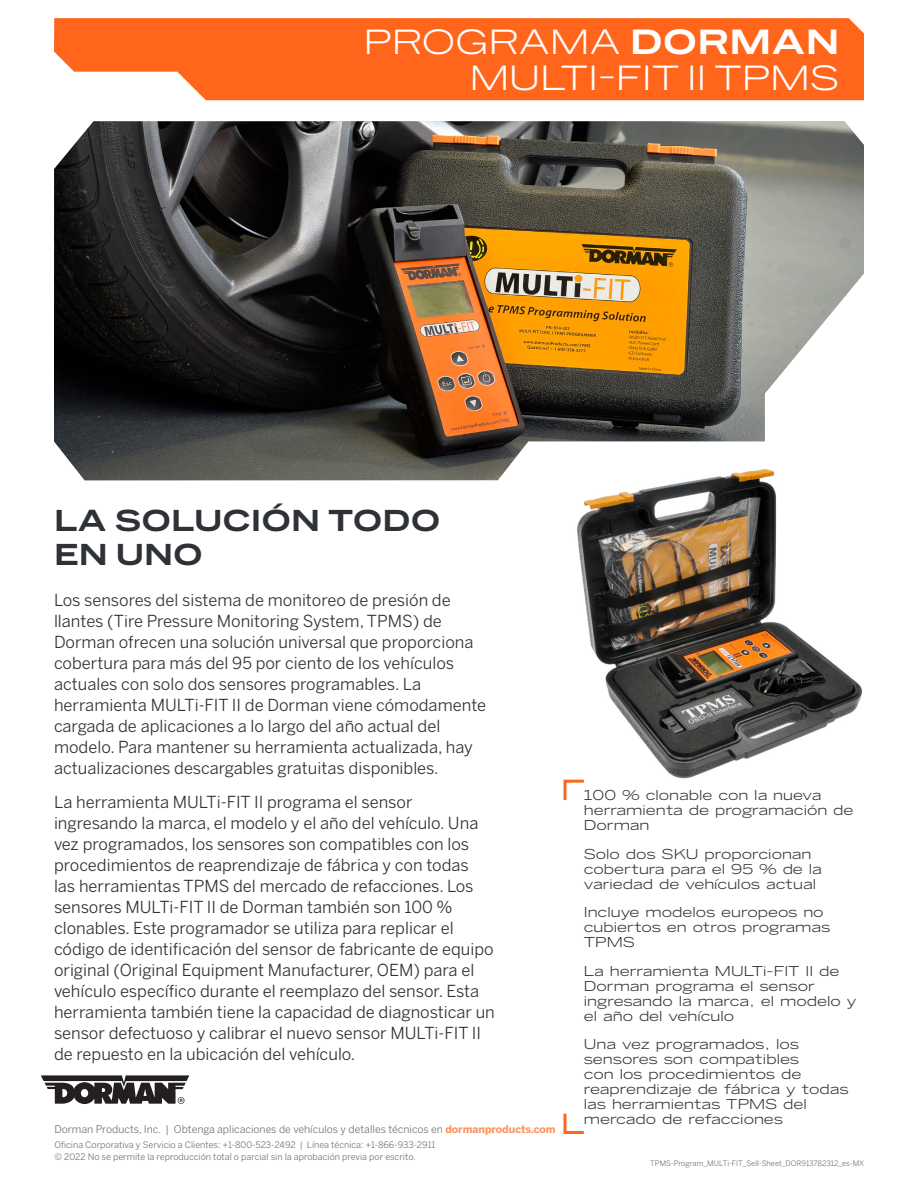
<style>
.page{position:relative;width:918px;height:1188px;background:#fff}
.page>*{position:absolute;margin:0;border:0;box-sizing:border-box;transform-origin:0 0}
.Headline{font:33px/36px "Benton Sans Wide";letter-spacing:.005em;color:#fff;text-align:right}
.Subheadline{font:700 28.5px/34.2px "Benton Sans Wide";color:#2e3237}
.Main_Copy{font:16.5px/21px "Benton Sans";color:#2e3237}
.Value_Bullets{font:13.5px/15px "Benton Sans Wide";color:#2e3237}
.t1{font:10.5px "Benton Sans";color:#727376}
.t2{font:9px/12px "Benton Sans";color:#727376}
.t3{font:7.5px "Benton Sans";color:#727376}
.s1{font-weight:700}
.s2{font-weight:700;color:#ff9058}
</style>
<div class="page">
<svg style="left:54px;top:18px;width:810px;height:82px;background:#ff702a"></svg>
<svg style="left:41px;top:1075px;width:148px;height:29px"></svg>
<svg style="left:563px;top:1113px;width:21px;height:21px"></svg>
<img style="left:54px;top:121px;width:810px;height:359px">
<img style="left:576px;top:468px;width:288px;height:311px">
<svg style="left:563px;top:778px;width:24px;height:22px"></svg>
<p class="Headline" style="left:364px;top:24px;width:477px">PROGRAMA <span class="s1">DORMAN<br></span>MULTI-FIT II TPMS</p>
<p class="Subheadline" style="left:54px;top:504px;width:388px">LA SOLUCIÓN TODO<br>EN UNO</p>
<p class="Main_Copy" style="left:54px;top:590px;width:434px">Los sensores del sistema de monitoreo de presión de llantes (Tire Pressure Monitoring System, TPMS) de Dorman ofrecen una solución universal que proporciona cobertura para más del 95 por ciento de los vehículos actuales con solo dos sensores programables. La herramienta MULTi-FIT II de Dorman viene cómodamente cargada de aplicaciones a lo largo del año actual del modelo. Para mantener su herramienta actualizada, hay actualizaciones descargables gratuitas disponibles.</p>
<p class="Main_Copy" style="left:54px;top:792px;width:442px">La herramienta MULTi-FIT II programa el sensor ingresando la marca, el modelo y el año del vehículo. Una vez programados, los sensores son compatibles con los procedimientos de reaprendizaje de fábrica y con todas<br>las herramientas TPMS del mercado de refacciones. Los sensores MULTi-FIT II de Dorman también son 100 % clonables. Este programador se utiliza para replicar el código de identificación del sensor de fabricante de equipo original (Original Equipment Manufacturer, OEM) para el vehículo específico durante el reemplazo del sensor. Esta herramienta también tiene la capacidad de diagnosticar un sensor defectuoso y calibrar el nuevo sensor MULTi-FIT II de repuesto en la ubicación del vehículo.</p>
<p class="Value_Bullets" style="left:584px;top:788px;width:271px">100 % clonable con la nueva herramienta de programación de<br>Dorman</p>
<p class="Value_Bullets" style="left:584px;top:846px;width:240px">Solo dos SKU proporcionan cobertura para el 95 % de la variedad de vehículos actual</p>
<p class="Value_Bullets" style="left:584px;top:905px;width:248px">Incluye modelos europeos no cubiertos en otros programas<br>TPMS</p>
<p class="Value_Bullets" style="left:584px;top:963px;width:274px">La herramienta MULTi-FIT II de<br>Dorman programa el sensor ingresando la marca, el modelo y el año del vehículo</p>
<p class="Value_Bullets" style="left:584px;top:1037px;width:266px">Una vez programados, los sensores son compatibles<br>con los procedimientos de reaprendizaje de fábrica y todas las herramientas TPMS del mercado de refacciones</p>
<p class="t1" style="left:54px;top:1123px;width:503px">Dorman Products, Inc. | Obtenga aplicaciones de vehículos y detalles técnicos en <span class="s2">dormanproducts.com</span></p>
<p class="t2" style="left:54px;top:1138px;width:383px">Oficina Corporativa y Servicio a Clientes: +1-800-523-2492 | Línea técnica: +1-866-933-2911 © 2022 No se permite la reproducción total o parcial sin la aprobación previa por escrito.</p>
<p class="t3" style="left:650px;top:1159px;width:215px">TPMS-Program_MULTi-FIT_Sell-Sheet_DOR913782312_es-MX</p>
</div>
